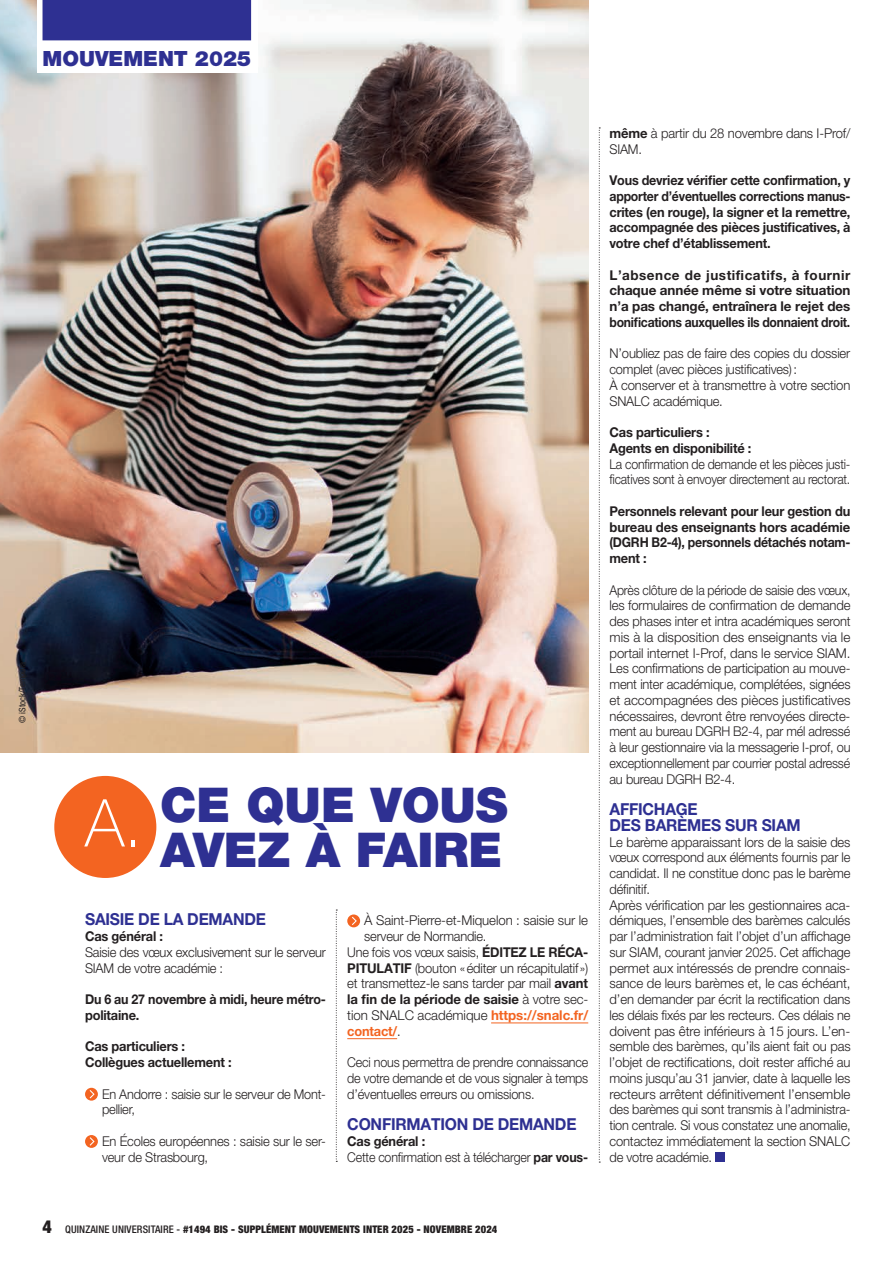
<style>
.page{position:relative;width:893px;height:1263px;background:#fff}
.page>*{position:absolute;margin:0;border:0;box-sizing:border-box;transform-origin:0 0}
.t1{font:900 48px/45px "Helvetica Neue LT Pro";letter-spacing:-.005em;color:#2e3092;text-align:right}
.t2{font:900 21px "Helvetica Neue LT Pro";color:#2e3092}
.t3{font:900 condensed 18px "Helvetica Neue LT Pro";color:#231f20}
.t4{font:700 16.5px/15.8px "Helvetica Neue LT Pro";letter-spacing:-.015em;color:#2e3092;scale:.95 1}
.t5{font:300 13.5px/15.8px "Helvetica Neue LT Pro";letter-spacing:-.01em;color:#231f20;scale:.96 1}
.t6{font:300 13.5px/15.8px "Helvetica Neue LT Pro";letter-spacing:-.01em;color:#231f20;text-align:justify;scale:.91 1}
.t7{font:700 13.5px/15.8px "Helvetica Neue LT Pro";letter-spacing:-.015em;color:#231f20;scale:.95 1}
.t8{font:700 13.5px/15.8px "Helvetica Neue LT Pro";letter-spacing:-.015em;color:#231f20;text-align:justify;scale:.93 1}
.t9{font:700 13.5px/15.8px "Helvetica Neue LT Pro";letter-spacing:-.015em;color:#231f20;text-align:justify}
.t10{font:300 13.5px/15.8px "Helvetica Neue LT Pro";letter-spacing:-.01em;color:#231f20;scale:.92 1}
.t11{font:300 13.5px/15.8px "Helvetica Neue LT Pro";letter-spacing:-.01em;color:#231f20;text-align:justify;scale:.93 1}
.t12{font:300 13.5px/15.8px "Helvetica Neue LT Pro";letter-spacing:-.01em;color:#231f20;scale:.95 1}
.t13{font:300 13.5px/15.8px "Helvetica Neue LT Pro";letter-spacing:-.01em;color:#231f20;scale:.94 1}
.t14{font:300 13.5px "Helvetica Neue LT Pro";letter-spacing:-.01em;color:#231f20}
.t15{font:700 13.5px/15.8px "Helvetica Neue LT Pro";letter-spacing:-.015em;color:#231f20;scale:.92 1}
.t16{font:700 13.5px "Helvetica Neue LT Pro";letter-spacing:-.015em;color:#f36421;scale:.95 1}
.t17{font:900 condensed 10.5px "Helvetica Neue LT Pro";letter-spacing:.01em;color:#231f20}
.t18{font:condensed 9px "Helvetica Neue LT Pro";color:#231f20}
.s1{font-weight:100;font-size:66px;color:#fff}
.s2{font-weight:700}
.s3{font-weight:300}
.s4{font-weight:700;color:#f36421}
.s5{font-weight:300;color:#231f20}
.s6{font-weight:500}
</style>
<div class="page">
<img style="left:0;top:0;width:588px;height:752px">
<svg style="left:85px;top:1088px;width:13px;height:13px"></svg>
<svg style="left:90px;top:1090px;width:5px;height:8px"></svg>
<svg style="left:85px;top:1135px;width:13px;height:13px"></svg>
<svg style="left:90px;top:1137px;width:5px;height:9px"></svg>
<div style="left:715px;top:1152px;width:10px;height:10px;background:#2e3092"></div>
<div style="left:54px;top:776px;width:102px;height:102px;background:#f36421;border-radius:50%"></div>
<svg style="left:336px;top:910px;width:1px;height:252px"></svg>
<svg style="left:599px;top:128px;width:1px;height:1035px"></svg>
<hr style="left:491px;top:1022px;width:97px;height:1px;background:#f36421">
<hr style="left:347px;top:1038px;width:50px;height:1px;background:#f36421">
<svg style="left:347px;top:914px;width:13px;height:13px"></svg>
<svg style="left:352px;top:917px;width:5px;height:8px"></svg>
<div style="left:37px;top:0;width:220px;height:72px;background:#fff"></div>
<div style="left:43px;top:0;width:208px;height:40px;background:#2e3092"></div>
<h2 class="t2" style="left:43px;top:46px;width:210px">MOUVEMENT 2025</h2>
<p class="t18" style="left:17px;top:723px;width:63px;rotate:-90deg">© iStock/Tempura</p>
<h1 class="t1" style="left:85px;top:782px;width:424px"><span class="s1">A.</span> CE QUE VOUS<br>AVEZ À FAIRE</h1>
<p class="t4" style="left:85px;top:911px;width:192px">SAISIE DE LA DEMANDE</p>
<p class="t7" style="left:85px;top:928px;width:84px">Cas général :</p>
<p class="t12" style="left:85px;top:944px;width:255px">Saisie des vœux exclusivement sur le serveur<br>SIAM de votre académie :</p>
<p class="t15" style="left:85px;top:991px;width:263px">Du 6 au 27 novembre à midi, heure métro&shy;politaine.</p>
<p class="t7" style="left:85px;top:1038px;width:156px">Cas particuliers :<br>Collègues actuellement :</p>
<p class="t13" style="left:102px;top:1086px;width:240px">En Andorre : saisie sur le serveur de Mont&shy;pellier,</p>
<p class="t5" style="left:102px;top:1133px;width:235px">En Écoles européennes : saisie sur le ser&shy;veur de Strasbourg,</p>
<p class="t14" style="left:364px;top:912px;width:225px">À Saint-Pierre-et-Miquelon : saisie sur le</p>
<p class="t12" style="left:364px;top:928px;width:130px">serveur de Normandie.</p>
<p class="t13" style="left:347px;top:944px;width:258px">Une fois vos vœux saisis, <span class="s2">ÉDITEZ LE RÉCA-</span></p>
<p class="t5" style="left:347px;top:960px;width:252px"><span class="s2">PITULATIF</span> (bouton «éditer un récapitulatif»)</p>
<p class="t5" style="left:347px;top:975px;width:252px">et transmettez-le sans tarder par mail <span class="s2">avant</span></p>
<p class="t9" style="left:347px;top:991px;width:242px">la fin de la période de saisie <span class="s3">à votre sec-</span></p>
<p class="t14" style="left:347px;top:1007px;width:243px">tion SNALC académique <span class="s4">https://snalc.fr/</span></p>
<p class="t16" style="left:347px;top:1022px;width:58px">contact/<span class="s5">.</span></p>
<p class="t11" style="left:347px;top:1054px;width:261px">Ceci nous permettra de prendre connaissance de votre demande et de vous signaler à temps d’éventuelles erreurs ou omissions.</p>
<p class="t4" style="left:347px;top:1116px;width:243px">CONFIRMATION DE DEMANDE</p>
<p class="t10" style="left:347px;top:1133px;width:263px"><span class="s2">Cas général :<br></span>Cette confirmation est à télécharger <span class="s2">par vous-</span></p>
<p class="t5" style="left:609px;top:125px;width:253px"><span class="s2">même</span> à partir du 28 novembre dans I-Prof/<br>SIAM.</p>
<p class="t8" style="left:609px;top:172px;width:261px">Vous devriez vérifier cette confirmation, y apporter d’éventuelles corrections manus&shy;crites (en rouge), la signer et la remettre, accompagnée des pièces justificatives, à votre chef d’établissement.</p>
<p class="t9" style="left:609px;top:267px;width:243px">L’absence de justificatifs, à fournir chaque année même si votre situation n’a pas changé, entraînera le rejet des bonifications auxquelles ils donnaient droit.</p>
<p class="t5" style="left:609px;top:345px;width:252px">N’oubliez pas de faire des copies du dossier complet (avec pièces justificatives):<br>À conserver et à transmettre à votre section SNALC académique.</p>
<p class="t7" style="left:609px;top:424px;width:151px">Cas particuliers :<br>Agents en disponibilité :</p>
<p class="t10" style="left:609px;top:456px;width:263px">La confirmation de demande et les pièces justi&shy;ficatives sont à envoyer directement au rectorat.</p>
<p class="t7" style="left:609px;top:503px;width:255px;text-align:justify">Personnels relevant pour leur gestion du bureau des enseignants hors académie (DGRH B2-4), personnels détachés notam&shy;ment :</p>
<p class="t6" style="left:609px;top:582px;width:266px">Après clôture de la période de saisie des vœux, les formulaires de confirmation de demande des phases inter et intra académiques seront mis à la disposition des enseignants via le portail internet I-Prof, dans le service SIAM.<br>Les confirmations de participation au mouve&shy;ment inter académique, complétées, signées et accompagnées des pièces justificatives nécessaires, devront être renvoyées directe&shy;ment au bureau DGRH B2-4, par mél adressé à leur gestionnaire via la messagerie I-prof, ou exceptionnellement par courrier postal adressé au bureau DGRH B2-4.</p>
<p class="t4" style="left:609px;top:801px;width:203px">AFFICHAGE<br>DES BARÈMES SUR SIAM</p>
<p class="t5" style="left:609px;top:834px;width:253px">Le barème apparaissant lors de la saisie des vœux correspond aux éléments fournis par le candidat. Il ne constitue donc pas le barème définitif.<br>Après vérification par les gestionnaires aca&shy;démiques, l’ensemble des barèmes calculés par l’administration fait l’objet d’un affichage sur SIAM, courant janvier 2025. Cet affichage permet aux intéressés de prendre connais&shy;sance de leurs barèmes et, le cas échéant, d’en demander par écrit la rectification dans les délais fixés par les recteurs. Ces délais ne doivent pas être inférieurs à 15 jours. L’en&shy;semble des barèmes, qu’ils aient fait ou pas l’objet de rectifications, doit rester affiché au moins jusqu’au 31 janvier, date à laquelle les recteurs arrêtent définitivement l’ensemble des barèmes qui sont transmis à l’administra&shy;tion centrale. Si vous constatez une anomalie, contactez immédiatement la section SNALC de votre académie.</p>
<h3 class="t3" style="left:43px;top:1216px;width:11px">4</h3>
<p class="t17" style="left:65px;top:1223px;width:434px"><span class="s6">QUINZAINE UNIVERSITAIRE -</span> #1494 BIS - SUPPLÉMENT MOUVEMENTS INTER 2025 - NOVEMBRE 2024</p>
</div>
